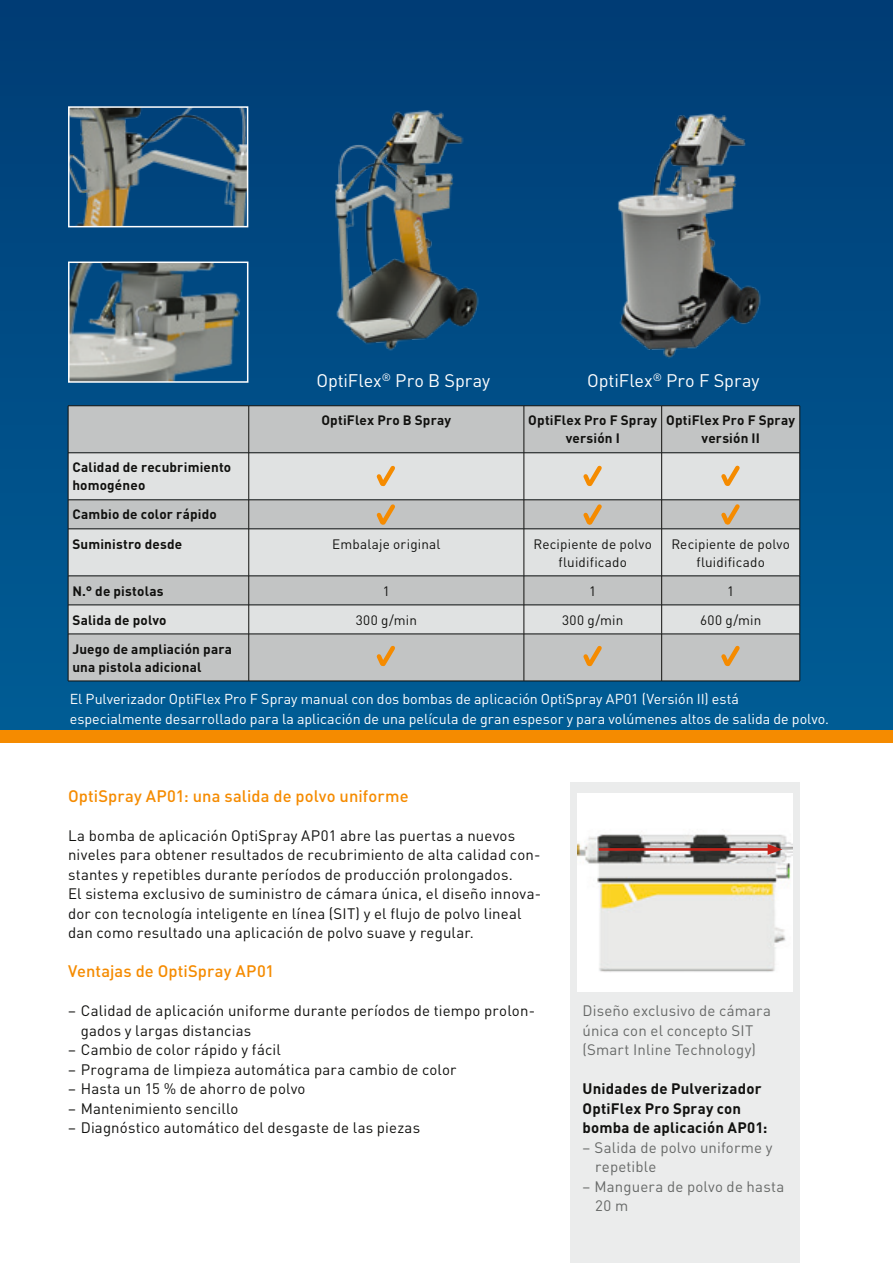
<style>
.page{position:relative;width:893px;height:1263px;background:#fff}
.page>*{position:absolute;margin:0;border:0;box-sizing:border-box;transform-origin:0 0}
.t1{font:18px "DIN Pro";letter-spacing:-.005em;color:#fff}
.t2{font:500 16.5px "DIN Pro";letter-spacing:.005em;color:#f58b00}
.t3{font:15px/19.5px "DIN Pro";letter-spacing:.01em;color:#11110f}
.t4{font:15px/19.5px "DIN Pro";letter-spacing:.01em;color:#676968}
.t5{font:700 15px/19.5px "DIN Pro";letter-spacing:.015em;color:#11110f}
.t6{font:14.25px/19.5px "DIN Pro";color:#fff}
.t7{font:700 13.5px/18px "DIN Pro";letter-spacing:.01em;color:#11110f}
.t8{font:13.5px/18px "DIN Pro";letter-spacing:.015em;color:#11110f;text-align:center}
</style>
<div class="page">
<div style="left:0;top:0;width:893px;height:737px;background:linear-gradient(to bottom,#003d75,#005d95)"></div>
<div style="left:0;top:730px;width:893px;height:13px;background:#f58b00"></div>
<img style="left:605px;top:106px;width:160px;height:253px">
<img style="left:71px;top:109px;width:174px;height:115px">
<div style="left:68px;top:106px;width:180px;height:121px;border:2px solid #fff"></div>
<img style="left:71px;top:265px;width:174px;height:115px">
<div style="left:68px;top:262px;width:180px;height:121px;border:2px solid #fff"></div>
<img style="left:321px;top:92px;width:182px;height:263px">
<div style="left:570px;top:782px;width:229px;height:481px;background:#ebecec"></div>
<div style="left:69px;top:406px;width:730px;height:275px;background:#c2c4c4"></div>
<svg style="left:69px;top:453px;width:730px;height:181px;background:#d2d4d4"></svg>
<hr style="left:662px;top:576px;width:138px;height:1px;background:#11110f">
<hr style="left:662px;top:605px;width:138px;height:1px;background:#11110f">
<hr style="left:68px;top:453px;width:1px;height:47px;background:#11110f">
<hr style="left:68px;top:500px;width:181px;height:1px;background:#11110f">
<svg style="left:68px;top:500px;width:1px;height:29px"></svg>
<hr style="left:68px;top:529px;width:181px;height:1px;background:#11110f">
<hr style="left:68px;top:529px;width:1px;height:47px;background:#11110f">
<hr style="left:68px;top:576px;width:181px;height:1px;background:#11110f">
<hr style="left:68px;top:605px;width:181px;height:1px;background:#11110f">
<svg style="left:68px;top:576px;width:1px;height:58px"></svg>
<hr style="left:68px;top:634px;width:181px;height:1px;background:#11110f">
<hr style="left:68px;top:634px;width:1px;height:47px;background:#11110f">
<hr style="left:68px;top:681px;width:181px;height:1px;background:#11110f">
<hr style="left:524px;top:576px;width:138px;height:1px;background:#11110f">
<hr style="left:524px;top:605px;width:138px;height:1px;background:#11110f">
<hr style="left:524px;top:634px;width:138px;height:1px;background:#11110f">
<hr style="left:524px;top:681px;width:138px;height:1px;background:#11110f">
<hr style="left:68px;top:405px;width:181px;height:1px;background:#11110f">
<hr style="left:68px;top:406px;width:1px;height:47px;background:#11110f">
<hr style="left:661px;top:406px;width:1px;height:47px;background:#11110f">
<hr style="left:68px;top:452px;width:181px;height:1px;background:#11110f">
<hr style="left:661px;top:453px;width:1px;height:47px;background:#11110f">
<svg style="left:661px;top:501px;width:1px;height:28px"></svg>
<hr style="left:661px;top:529px;width:1px;height:47px;background:#11110f">
<svg style="left:661px;top:576px;width:1px;height:58px"></svg>
<svg style="left:799px;top:576px;width:1px;height:58px"></svg>
<hr style="left:662px;top:634px;width:138px;height:1px;background:#11110f">
<hr style="left:661px;top:634px;width:1px;height:47px;background:#11110f">
<hr style="left:799px;top:634px;width:1px;height:47px;background:#11110f">
<hr style="left:662px;top:681px;width:138px;height:1px;background:#11110f">
<hr style="left:249px;top:405px;width:275px;height:1px;background:#11110f">
<hr style="left:248px;top:406px;width:1px;height:47px;background:#11110f">
<hr style="left:524px;top:405px;width:138px;height:1px;background:#11110f">
<hr style="left:524px;top:406px;width:1px;height:47px;background:#11110f">
<hr style="left:662px;top:405px;width:138px;height:1px;background:#11110f">
<hr style="left:799px;top:406px;width:1px;height:47px;background:#11110f">
<svg style="left:248px;top:500px;width:1px;height:29px"></svg>
<svg style="left:524px;top:501px;width:1px;height:28px"></svg>
<svg style="left:799px;top:501px;width:1px;height:28px"></svg>
<hr style="left:249px;top:452px;width:275px;height:1px;background:#11110f">
<hr style="left:248px;top:453px;width:1px;height:47px;background:#11110f">
<hr style="left:249px;top:500px;width:275px;height:1px;background:#11110f">
<hr style="left:524px;top:452px;width:138px;height:1px;background:#11110f">
<hr style="left:524px;top:453px;width:1px;height:47px;background:#11110f">
<hr style="left:662px;top:452px;width:138px;height:1px;background:#11110f">
<hr style="left:799px;top:453px;width:1px;height:47px;background:#11110f">
<hr style="left:524px;top:500px;width:138px;height:1px;background:#11110f">
<hr style="left:662px;top:500px;width:138px;height:1px;background:#11110f">
<hr style="left:249px;top:529px;width:275px;height:1px;background:#11110f">
<hr style="left:248px;top:529px;width:1px;height:47px;background:#11110f">
<hr style="left:524px;top:529px;width:138px;height:1px;background:#11110f">
<hr style="left:524px;top:529px;width:1px;height:47px;background:#11110f">
<hr style="left:662px;top:529px;width:138px;height:1px;background:#11110f">
<hr style="left:799px;top:529px;width:1px;height:47px;background:#11110f">
<hr style="left:249px;top:576px;width:275px;height:1px;background:#11110f">
<hr style="left:249px;top:605px;width:275px;height:1px;background:#11110f">
<svg style="left:248px;top:576px;width:1px;height:58px"></svg>
<svg style="left:524px;top:576px;width:1px;height:58px"></svg>
<hr style="left:249px;top:634px;width:275px;height:1px;background:#11110f">
<hr style="left:248px;top:634px;width:1px;height:47px;background:#11110f">
<hr style="left:524px;top:634px;width:1px;height:47px;background:#11110f">
<hr style="left:249px;top:681px;width:275px;height:1px;background:#11110f">
<svg style="left:373px;top:500px;width:26px;height:29px"></svg>
<svg style="left:373px;top:462px;width:26px;height:28px"></svg>
<svg style="left:580px;top:462px;width:26px;height:28px"></svg>
<svg style="left:580px;top:500px;width:26px;height:29px"></svg>
<svg style="left:718px;top:462px;width:26px;height:28px"></svg>
<svg style="left:718px;top:500px;width:26px;height:29px"></svg>
<svg style="left:373px;top:642px;width:26px;height:28px"></svg>
<svg style="left:718px;top:642px;width:26px;height:28px"></svg>
<svg style="left:580px;top:642px;width:26px;height:28px"></svg>
<img style="left:577px;top:793px;width:215px;height:199px">
<hr style="left:599px;top:848px;width:174px;height:3px;background:#c52219">
<svg style="left:768px;top:844px;width:14px;height:11px"></svg>
<p class="t1" style="left:316px;top:366px;width:175px">OptiFlex<sup>®</sup> Pro B Spray</p>
<p class="t1" style="left:587px;top:366px;width:174px">OptiFlex<sup>®</sup> Pro F Spray</p>
<p class="t7" style="left:72px;top:457px;width:160px">Calidad de recubrimiento homogéneo</p>
<p class="t7" style="left:72px;top:498px;width:146px;line-height:29.1px">Cambio de color rápido<br>Suministro desde</p>
<p class="t7" style="left:321px;top:410px;width:131px">OptiFlex Pro B Spray</p>
<p class="t7" style="left:528px;top:410px;width:130px;text-align:center">OptiFlex Pro F Spray versión I</p>
<p class="t7" style="left:666px;top:410px;width:130px;text-align:center">OptiFlex Pro F Spray versión II</p>
<p class="t8" style="left:332px;top:533px;width:110px">Embalaje original</p>
<p class="t8" style="left:533px;top:533px;width:120px">Recipiente de polvo fluidificado</p>
<p class="t8" style="left:671px;top:533px;width:120px">Recipiente de polvo fluidificado</p>
<p class="t7" style="left:72px;top:580px;width:93px">N.° de pistolas</p>
<p class="t8" style="left:383px;top:580px;width:9px">1</p>
<p class="t8" style="left:589px;top:580px;width:9px">1</p>
<p class="t8" style="left:727px;top:580px;width:9px">1</p>
<p class="t7" style="left:72px;top:609px;width:96px">Salida de polvo</p>
<p class="t8" style="left:356px;top:609px;width:63px">300 g/min</p>
<p class="t8" style="left:562px;top:609px;width:63px">300 g/min</p>
<p class="t8" style="left:700px;top:609px;width:63px">600 g/min</p>
<p class="t7" style="left:72px;top:638px;width:161px">Juego de ampliación para una pistola adicional</p>
<p class="t6" style="left:70px;top:688px;width:761px">El Pulverizador OptiFlex Pro F Spray manual con dos bombas de aplicación OptiSpray AP01 (Versión II) está especialmente desarrollado para la aplicación de una película de gran espesor y para volúmenes altos de salida de polvo.</p>
<p class="t2" style="left:68px;top:782px;width:342px">OptiSpray AP01: una salida de polvo uniforme</p>
<p class="t3" style="left:68px;top:824px;width:475px">La bomba de aplicación OptiSpray AP01 abre las puertas a nuevos niveles para obtener resultados de recubrimiento de alta calidad con&shy;stantes y repetibles durante períodos de producción prolongados.<br>El sistema exclusivo de suministro de cámara única, el diseño innova&shy;dor con tecnología inteligente en línea (SIT) y el flujo de polvo lineal dan como resultado una aplicación de polvo suave y regular.</p>
<p class="t2" style="left:68px;top:958px;width:208px">Ventajas de OptiSpray AP01</p>
<p class="t3" style="left:81px;top:999px;width:456px;text-indent:-13px">– Calidad de aplicación uniforme durante períodos de tiempo prolon&shy;gados y largas distancias</p>
<p class="t3" style="left:68px;top:1038px;width:214px">– Cambio de color rápido y fácil</p>
<p class="t3" style="left:68px;top:1058px;width:390px">– Programa de limpieza automática para cambio de color</p>
<p class="t3" style="left:68px;top:1077px;width:239px">– Hasta un 15 % de ahorro de polvo</p>
<p class="t3" style="left:68px;top:1097px;width:172px">– Mantenimiento sencillo</p>
<p class="t3" style="left:68px;top:1116px;width:354px">– Diagnóstico automático del desgaste de las piezas</p>
<p class="t4" style="left:583px;top:999px;width:190px">Diseño exclusivo de cámara única con el concepto SIT (Smart Inline Technology)</p>
<p class="t5" style="left:583px;top:1077px;width:186px">Unidades de Pulverizador<br>OptiFlex Pro Spray con bomba de aplicación AP01:</p>
<p class="t4" style="left:595px;top:1136px;width:179px;text-indent:-13px">– Salida de polvo uniforme y repetible</p>
<p class="t4" style="left:595px;top:1175px;width:190px;text-indent:-13px">– Manguera de polvo de hasta<br>20 m</p>
</div>
